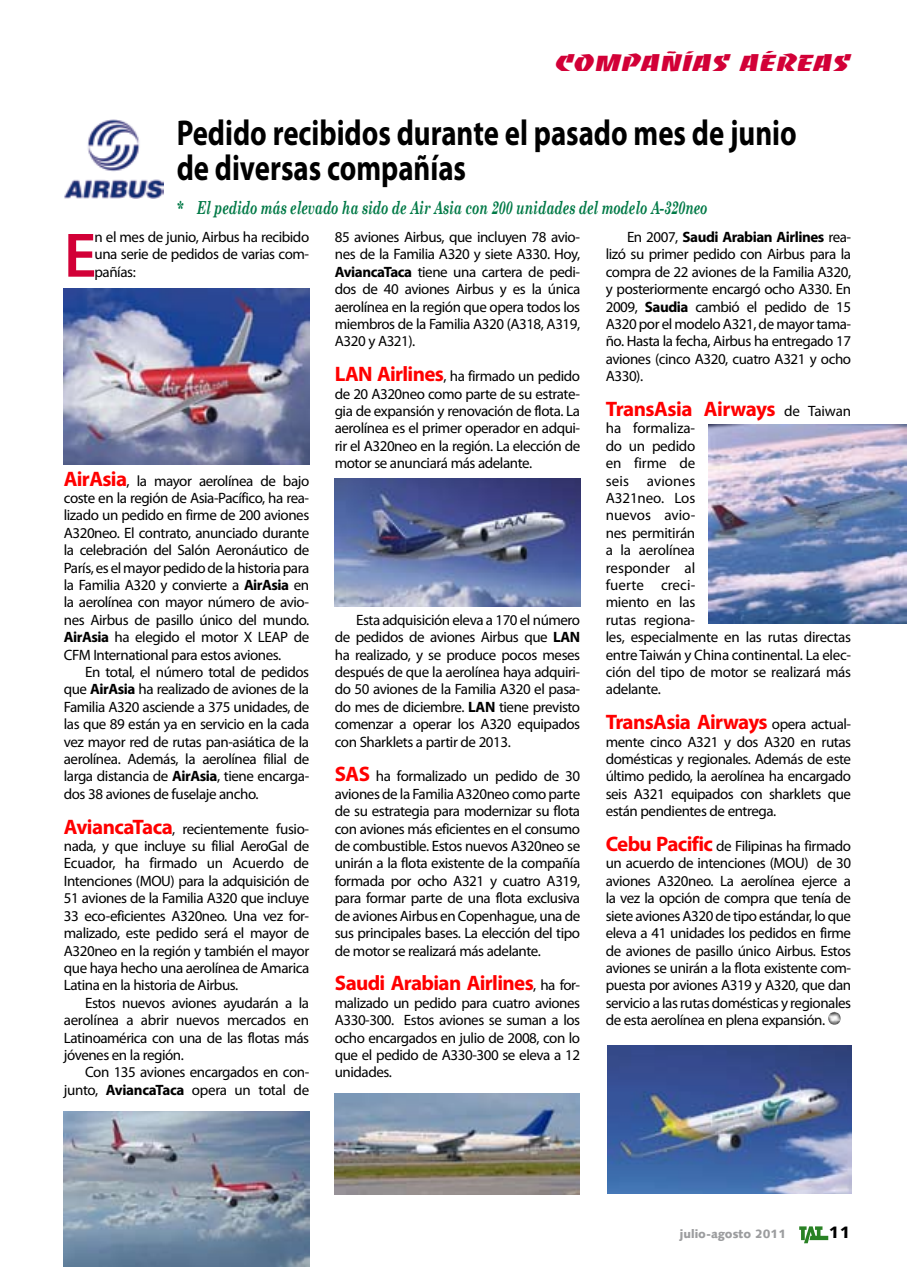
<style>
.page{position:relative;width:915px;height:1276px;background:#fff}
.page>*{position:absolute;margin:0;border:0;box-sizing:border-box;transform-origin:0 0}
.t1{font:600 63.3px "Myriad Pro";color:#d20037}
.t2{font:700 36px/34.5px "Myriad Pro";color:#000;scale:.8 1}
.t3{font:22.5px "Baccarat Wide";letter-spacing:-.02em;color:#d20037}
.t4{font:700 21px "Myriad Pro";letter-spacing:-.03em;color:#f00}
.t5{font:italic 700 18px "Century Schoolbook";letter-spacing:-.01em;color:#007946;scale:.7 1}
.t6{font:900 16.5px "Syntax";color:#000}
.t7{font:15px/17.4px "Myriad Pro";letter-spacing:-.03em;color:#000;text-align:justify}
.t8{font:900 12px "Syntax";color:#9c9d9f}
.s1{font-weight:700;font-size:21px;color:#f00}
.s2{font-weight:700}
.s3{font-weight:400;font-size:15px;color:#000}
</style>
<div class="page">
<svg style="left:799px;top:1226px;width:29px;height:17px"></svg>
<img style="left:64px;top:119px;width:100px;height:79px">
<img style="left:828px;top:1011px;width:12px;height:14px">
<img style="left:64px;top:289px;width:245px;height:175px">
<img style="left:334px;top:478px;width:246px;height:128px">
<img style="left:708px;top:425px;width:198px;height:198px">
<img style="left:607px;top:1045px;width:243px;height:149px">
<img style="left:334px;top:1093px;width:245px;height:101px">
<img style="left:64px;top:1111px;width:245px;height:155px">
<h3 class="t3" style="left:555px;top:50px;width:297px">COMPAÑÍAS AÉREAS</h3>
<h2 class="t2" style="left:177px;top:115px;width:776px">Pedido recibidos durante el pasado mes de junio de diversas compañías</h2>
<p class="t5" style="left:177px;top:196px;width:759px">* El pedido más elevado ha sido de Air Asia con 200 unidades del modelo A-320neo</p>
<h1 class="t1" style="left:64px;top:215px;width:34px">E</h1>
<p class="t7" style="left:94px;top:228px;width:216px">n el mes de junio, Airbus ha recibido una serie de pedidos de varias com&shy;pañías:</p>
<p class="t7" style="left:64px;top:471px;width:247px"><span class="s1">AirAsia</span>, la mayor aerolínea de bajo coste en la región de Asia-Pacífico, ha rea&shy;lizado un pedido en firme de 200 aviones A320neo. El contrato, anunciado durante la celebración del Salón Aeronáutico de París, es el mayor pedido de la historia para la Familia A320 y convierte a <span class="s2">AirAsia</span> en la aerolínea con mayor número de avio&shy;nes Airbus de pasillo único del mundo.<br><span class="s2">AirAsia</span> ha elegido el motor X LEAP de CFM International para estos aviones.</p>
<p class="t7" style="left:64px;top:663px;width:247px;text-indent:21px">En total, el número total de pedidos que <span class="s2">AirAsia</span> ha realizado de aviones de la Familia A320 asciende a 375 unidades, de las que 89 están ya en servicio en la cada vez mayor red de rutas pan-asiática de la aerolínea. Además, la aerolínea filial de larga distancia de <span class="s2">AirAsia</span>, tiene encarga&shy;dos 38 aviones de fuselaje ancho.</p>
<p class="t7" style="left:64px;top:819px;width:247px"><span class="s1">AviancaTaca</span>, recientemente fusio&shy;nada, y que incluye su filial AeroGal de Ecuador, ha firmado un Acuerdo de Intenciones (MOU) para la adquisición de 51 aviones de la Familia A320 que incluye 33 eco-eficientes A320neo. Una vez for&shy;malizado, este pedido será el mayor de A320neo en la región y también el mayor que haya hecho una aerolínea de Amarica Latina en la historia de Airbus.</p>
<p class="t7" style="left:64px;top:993px;width:247px;text-indent:21px">Estos nuevos aviones ayudarán a la aerolínea a abrir nuevos mercados en Latinoamérica con una de las flotas más jóvenes en la región.</p>
<p class="t7" style="left:64px;top:1063px;width:247px;text-align:right">Con 135 aviones encargados en con&shy;junto, <span class="s2">AviancaTaca</span> opera un total de</p>
<p class="t7" style="left:334px;top:228px;width:247px">85 aviones Airbus, que incluyen 78 avio&shy;nes de la Familia A320 y siete A330. Hoy, <span class="s2">AviancaTaca</span> tiene una cartera de pedi&shy;dos de 40 aviones Airbus y es la única aerolínea en la región que opera todos los miembros de la Familia A320 (A318, A319, A320 y A321).</p>
<p class="t7" style="left:334px;top:367px;width:247px"><span class="s1">LAN Airlines</span>, ha firmado un pedido de 20 A320neo como parte de su estrate&shy;gia de expansión y renovación de flota. La aerolínea es el primer operador en adqui&shy;rir el A320neo en la región. La elección de motor se anunciará más adelante.</p>
<p class="t7" style="left:334px;top:611px;width:247px;text-indent:21px">Esta adquisición eleva a 170 el número de pedidos de aviones Airbus que <span class="s2">LAN </span>ha realizado, y se produce pocos meses después de que la aerolínea haya adquiri&shy;do 50 aviones de la Familia A320 el pasa&shy;do mes de diciembre. <span class="s2">LAN</span> tiene previsto comenzar a operar los A320 equipados con Sharklets a partir de 2013.</p>
<p class="t7" style="left:334px;top:767px;width:247px"><span class="s1">SAS</span> ha formalizado un pedido de 30 aviones de la Familia A320neo como parte de su estrategia para modernizar su flota con aviones más eficientes en el consumo de combustible. Estos nuevos A320neo se unirán a la flota existente de la compañía formada por ocho A321 y cuatro A319, para formar parte de una flota exclusiva de aviones Airbus en Copenhague, una de sus principales bases. La elección del tipo de motor se realizará más adelante.</p>
<h3 class="t4" style="left:334px;top:969px;width:247px">Saudi Arabian Airlines<span class="s3">, ha for-</span></h3>
<p class="t7" style="left:334px;top:993px;width:247px">malizado un pedido para cuatro aviones A330-300. Estos aviones se suman a los ocho encargados en julio de 2008, con lo que el pedido de A330-300 se eleva a 12 unidades.</p>
<p class="t7" style="left:605px;top:228px;width:247px;text-indent:21px">En 2007, <span class="s2">Saudi Arabian Airlines</span> rea&shy;lizó su primer pedido con Airbus para la compra de 22 aviones de la Familia A320, y posteriormente encargó ocho A330. En 2009, <span class="s2">Saudia</span> cambió el pedido de 15<br>A320 por el modelo A321, de mayor tama&shy;ño. Hasta la fecha, Airbus ha entregado 17 aviones (cinco A320, cuatro A321 y ocho A330).</p>
<h3 class="t4" style="left:605px;top:395px;width:247px">TransAsia Airways <span class="s3">de Taiwan</span></h3>
<p class="t7" style="left:605px;top:419px;width:247px;text-align:left">ha formaliza-<br>do un pedido<br>en firme de<br>seis aviones<br>A321neo. Los<br>nuevos avio-<br>nes permitirán<br>a la aerolínea<br>responder al<br>fuerte creci-<br>miento en las<br>rutas regiona-<br>les, especialmente en las rutas directas entre Taiwán y China continental. La elec&shy;ción del tipo de motor se realizará más adelante.</p>
<h3 class="t4" style="left:605px;top:708px;width:247px">TransAsia Airways <span class="s3">opera actual-</span></h3>
<p class="t7" style="left:605px;top:732px;width:247px">mente cinco A321 y dos A320 en rutas domésticas y regionales. Además de este último pedido, la aerolínea ha encargado seis A321 equipados con sharklets que están pendientes de entrega.</p>
<p class="t7" style="left:605px;top:837px;width:247px"><span class="s1">Cebu Pacific</span> de Filipinas ha firmado un acuerdo de intenciones (MOU) de 30 aviones A320neo. La aerolínea ejerce a la vez la opción de compra que tenía de siete aviones A320 de tipo estándar, lo que eleva a 41 unidades los pedidos en firme de aviones de pasillo único Airbus. Estos aviones se unirán a la flota existente com&shy;puesta por aviones A319 y A320, que dan servicio a las rutas domésticas y regionales de esta aerolínea en plena expansión.</p>
<p class="t8" style="left:679px;top:1227px;width:108px">julio-agosto 2011</p>
<p class="t6" style="left:828px;top:1222px;width:23px">11</p>
</div>
